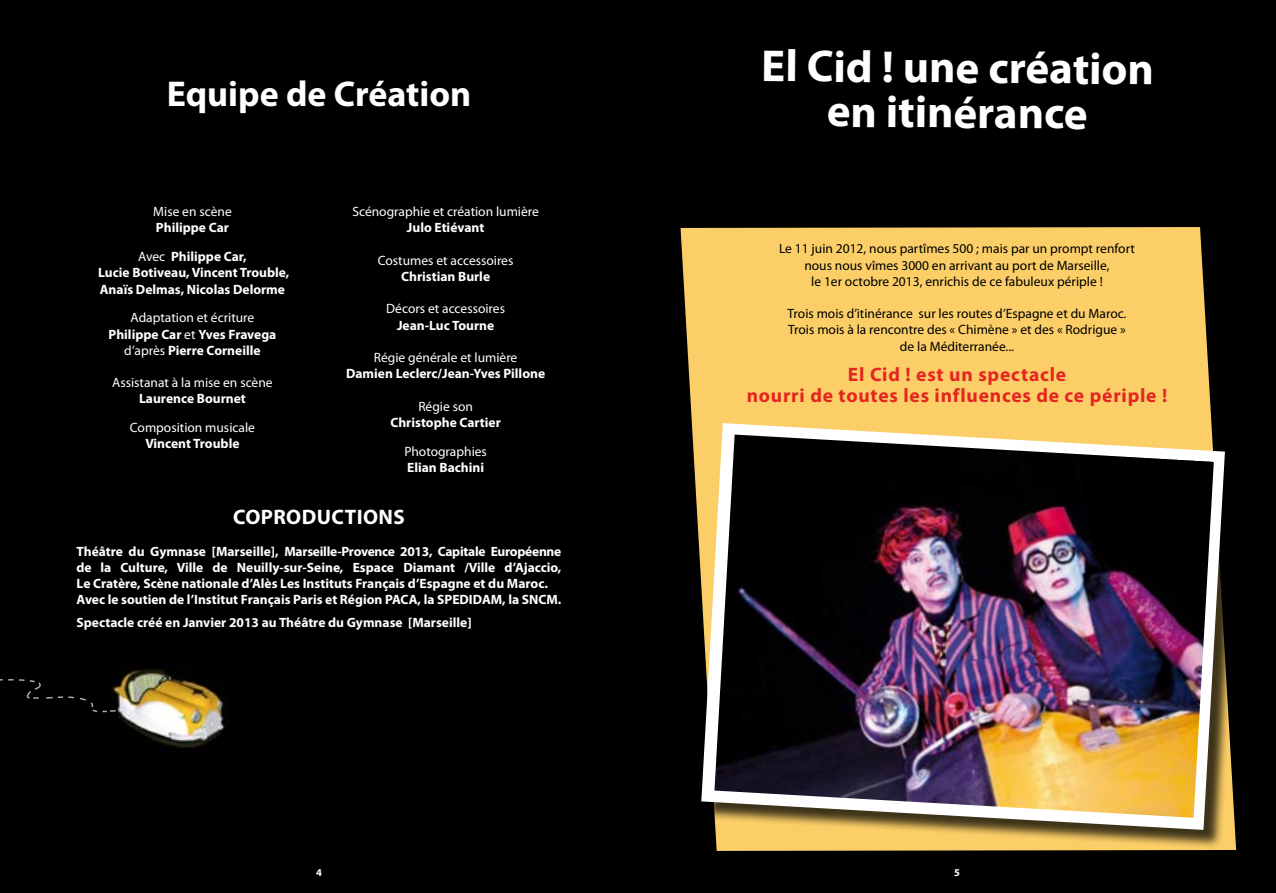
<style>
.page{position:relative;width:1276px;height:893px;background:#fff}
.page>*{position:absolute;margin:0;border:0;box-sizing:border-box;transform-origin:0 0}
.t1{font:700 45px/45.2px "Myriad Pro";color:#fffffd;text-align:center}
.t2{font:700 36px "Myriad Pro";color:#fff}
.t3{font:700 21px "Myriad Pro";letter-spacing:.02em;color:#fff}
.t4{font:700 19.5px/20.4px "Myriad Pro";letter-spacing:.04em;color:#e42521;text-align:center}
.t5{font:700 13.5px/16.2px "Myriad Pro";color:#fff;text-align:center}
.t6{font:13.5px/16.2px "Myriad Pro";color:#000;text-align:center}
.t7{font:13.5px "Myriad Pro";color:#fff}
.t8{font:700 10.5px "Myriad Pro";color:#fff}
.s1{font-weight:400}
</style>
<div class="page">
<div style="left:637px;top:0;width:639px;height:893px;background:#000"></div>
<div style="left:0;top:0;width:638px;height:893px;background:#000"></div>
<img style="left:118px;top:668px;width:108px;height:84px">
<svg style="left:680px;top:227px;width:556px;height:624px;fill:#fbce67"></svg>
<div style="left:704px;top:426px;width:540px;height:423px;background:#000;opacity:.75"></div>
<svg style="left:701px;top:423px;width:524px;height:407px"></svg>
<img style="left:714px;top:435px;width:499px;height:383px">
<svg style="left:0;top:679px;width:118px;height:34px"></svg>
<h2 class="t2" style="left:167px;top:70px;width:306px">Equipe de Création</h2>
<p class="t7" style="left:153px;top:203px;width:80px">Mise en scène</p>
<p class="t5" style="left:138px;top:213px;width:110px;line-height:28.8px">Philippe Car<br><span class="s1">Avec</span> Philippe Car,</p>
<p class="t5" style="left:98px;top:264px;width:193px;text-align:left">Lucie Botiveau, Vincent Trouble,<br>Anaïs Delmas, Nicolas Delorme</p>
<p class="t5" style="left:108px;top:309px;width:169px"><span class="s1">Adaptation et écriture<br></span>Philippe Car <span class="s1">et</span> Yves Fravega <span class="s1">d’après</span> Pierre Corneille</p>
<p class="t7" style="left:112px;top:374px;width:162px">Assistanat à la mise en scène</p>
<p class="t5" style="left:139px;top:390px;width:108px">Laurence Bournet</p>
<p class="t7" style="left:130px;top:419px;width:127px">Composition musicale</p>
<p class="t5" style="left:145px;top:435px;width:96px">Vincent Trouble</p>
<p class="t7" style="left:352px;top:203px;width:188px">Scénographie et création lumière</p>
<p class="t5" style="left:407px;top:219px;width:79px">Julo Etiévant</p>
<p class="t7" style="left:378px;top:252px;width:137px">Costumes et accessoires</p>
<p class="t5" style="left:401px;top:268px;width:90px">Christian Burle</p>
<p class="t7" style="left:386px;top:300px;width:120px">Décors et accessoires</p>
<p class="t5" style="left:397px;top:316px;width:99px">Jean-Luc Tourne</p>
<p class="t7" style="left:374px;top:349px;width:145px">Régie générale et lumière</p>
<p class="t5" style="left:346px;top:365px;width:201px">Damien Leclerc/Jean-Yves Pillone</p>
<p class="t7" style="left:418px;top:398px;width:56px">Régie son</p>
<p class="t5" style="left:390px;top:414px;width:112px">Christophe Cartier</p>
<p class="t7" style="left:404px;top:443px;width:84px">Photographies</p>
<p class="t5" style="left:407px;top:459px;width:79px">Elian Bachini</p>
<h3 class="t3" style="left:233px;top:503px;width:173px">COPRODUCTIONS</h3>
<p class="t5" style="left:77px;top:543px;width:486px;text-align:left">Théâtre du Gymnase [Marseille], Marseille-Provence 2013, Capitale Européenne de la Culture, Ville de Neuilly-sur-Seine, Espace Diamant /Ville d’Ajaccio, Le Cratère, Scène nationale d’Alès Les Instituts Français d’Espagne et du Maroc.<br>Avec le soutien de l’Institut Français Paris et Région PACA, la SPEDIDAM, la SNCM.</p>
<p class="t5" style="left:77px;top:614px;width:396px">Spectacle créé en Janvier 2013 au Théâtre du Gymnase [Marseille]</p>
<h1 class="t1" style="left:762px;top:40px;width:394px;rotate:1deg">El Cid ! une création en itinérance</h1>
<p class="t6" style="left:779px;top:241px;width:357px">Le 11 juin 2012, nous partîmes 500 ; mais par un prompt renfort nous nous vîmes 3000 en arrivant au port de Marseille,<br>le 1er octobre 2013, enrichis de ce fabuleux périple !</p>
<p class="t6" style="left:787px;top:305px;width:340px">Trois mois d’itinérance sur les routes d’Espagne et du Maroc.<br>Trois mois à la rencontre des « Chimène » et des « Rodrigue » de la Méditerranée...</p>
<h3 class="t4" style="left:746px;top:364px;width:422px">El Cid ! est un spectacle<br>nourri de toutes les influences de ce périple !</h3>
<p class="t8" style="left:316px;top:865px;width:7px">4</p>
<p class="t8" style="left:954px;top:865px;width:7px">5</p>
</div>
